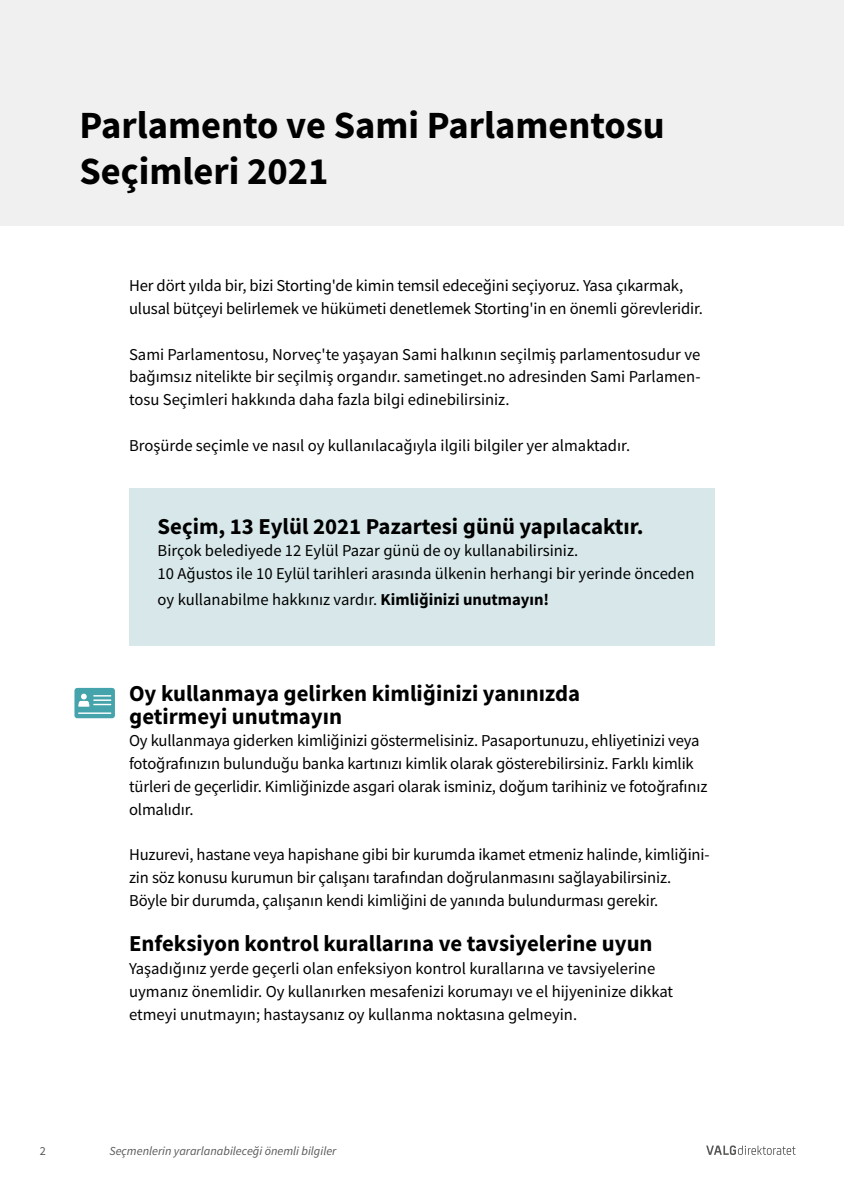
<style>
.page{position:relative;width:844px;height:1191px;background:#fff}
.page>*{position:absolute;margin:0;border:0;box-sizing:border-box;transform-origin:0 0}
.t1{font:700 38.5px/45.5px "Source Sans Pro";color:#000}
.t2{font:700 22.75px/22.8px "Source Sans Pro";color:#000}
.t3{font:16.62px/22.8px "Source Sans Pro";letter-spacing:-.01em;color:#000}
.t4{font:italic 12.25px "Source Sans Pro";color:#575756}
.t5{font:12.25px "Source Sans Pro";color:#575756}
.s1{font-weight:700}
</style>
<div class="page">
<svg style="left:706px;top:1145px;width:89px;height:10px"></svg>
<div style="left:0;top:0;width:843px;height:226px;background:#f0f0f0"></div>
<div style="left:129px;top:487px;width:585px;height:158px;background:#d8e8ea"></div>
<svg style="left:74px;top:688px;width:41px;height:30px"></svg>
<h1 class="t1" style="left:79px;top:102px;width:586px">Parlamento ve Sami Parlamentosu<br>Seçimleri 2021</h1>
<p class="t3" style="left:129px;top:274px;width:575px">Her dört yılda bir, bizi Storting'de kimin temsil edeceğini seçiyoruz. Yasa çıkarmak, ulusal bütçeyi belirlemek ve hükümeti denetlemek Storting'in en önemli görevleridir.</p>
<p class="t3" style="left:129px;top:342px;width:572px;text-align:justify">Sami Parlamentosu, Norveç'te yaşayan Sami halkının seçilmiş parlamentosudur ve bağımsız nitelikte bir seçilmiş organdır. sametinget.no adresinden Sami Parlamen&shy;tosu Seçimleri hakkında daha fazla bilgi edinebilirsiniz.</p>
<p class="t3" style="left:129px;top:433px;width:502px">Broşürde seçimle ve nasıl oy kullanılacağıyla ilgili bilgiler yer almaktadır.</p>
<h2 class="t2" style="left:158px;top:514px;width:487px">Seçim, 13 Eylül 2021 Pazartesi günü yapılacaktır.</h2>
<p class="t3" style="left:158px;top:539px;width:538px">Birçok belediyede 12 Eylül Pazar günü de oy kullanabilirsiniz.<br>10 Ağustos ile 10 Eylül tarihleri arasında ülkenin herhangi bir yerinde önceden</p>
<p class="t3" style="left:158px;top:588px;width:393px">oy kullanabilme hakkınız vardır. <span class="s1">Kimliğinizi unutmayın!</span></p>
<h2 class="t2" style="left:129px;top:681px;width:452px">Oy kullanmaya gelirken kimliğinizi yanınızda getirmeyi unutmayın</h2>
<p class="t3" style="left:129px;top:729px;width:579px">Oy kullanmaya giderken kimliğinizi göstermelisiniz. Pasaportunuzu, ehliyetinizi veya fotoğrafınızın bulunduğu banka kartınızı kimlik olarak gösterebilirsiniz. Farklı kimlik türleri de geçerlidir. Kimliğinizde asgari olarak isminiz, doğum tarihiniz ve fotoğrafınız olmalıdır.</p>
<p class="t3" style="left:129px;top:843px;width:582px">Huzurevi, hastane veya hapishane gibi bir kurumda ikamet etmeniz halinde, kimliğini&shy;zin söz konusu kurumun bir çalışanı tarafından doğrulanmasını sağlayabilirsiniz.<br>Böyle bir durumda, çalışanın kendi kimliğini de yanında bulundurması gerekir.</p>
<h2 class="t2" style="left:129px;top:932px;width:525px">Enfeksiyon kontrol kurallarına ve tavsiyelerine uyun</h2>
<p class="t3" style="left:129px;top:957px;width:545px">Yaşadığınız yerde geçerli olan enfeksiyon kontrol kurallarına ve tavsiyelerine uymanız önemlidir. Oy kullanırken mesafenizi korumayı ve el hijyeninize dikkat etmeyi unutmayın; hastaysanız oy kullanma noktasına gelmeyin.</p>
<p class="t5" style="left:40px;top:1142px;width:8px">2</p>
<p class="t4" style="left:109px;top:1142px;width:228px">Seçmenlerin yararlanabileceği önemli bilgiler</p>
</div>
